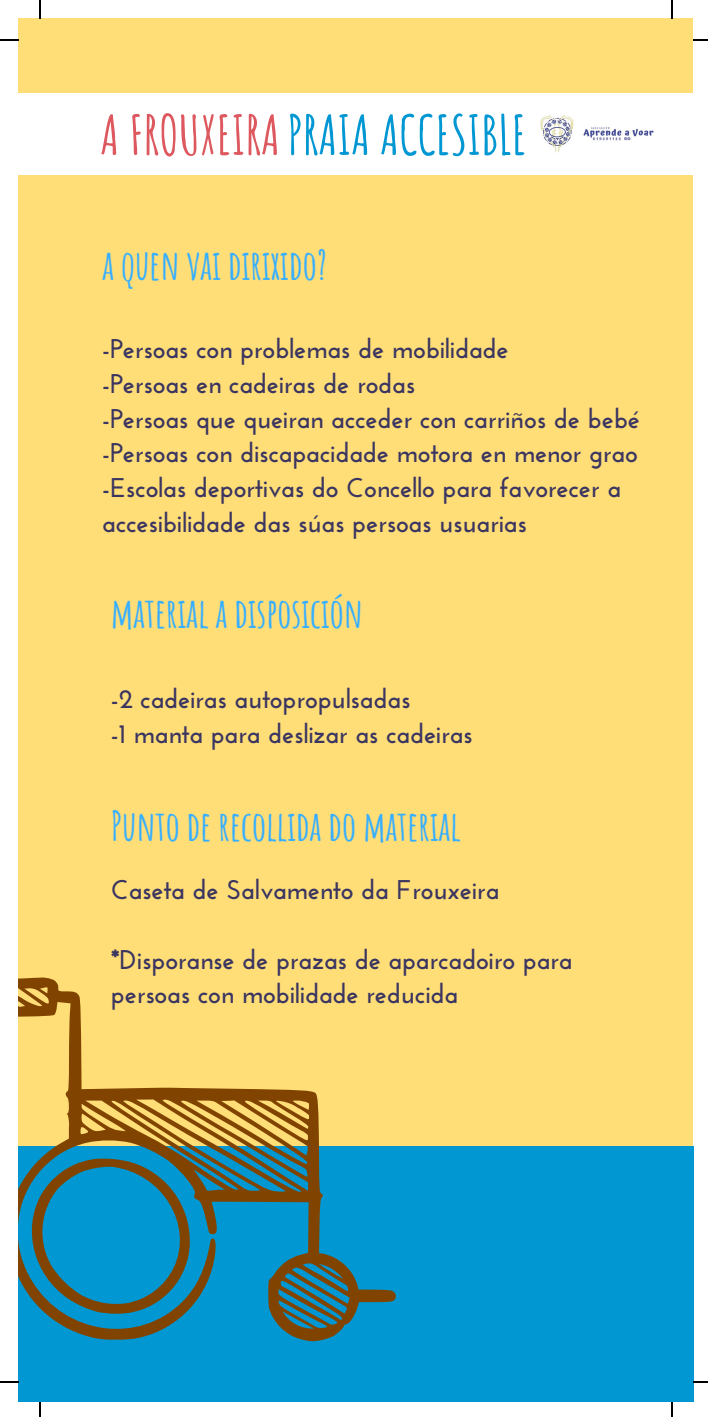
<style>
.page{position:relative;width:708px;height:1417px;background:#fff}
.page>*{position:absolute;margin:0;border:0;box-sizing:border-box;transform-origin:0 0}
.t1{font:700 54px "Amatic SC";color:#0197d2}
.t2{font:700 40.5px "Amatic SC";letter-spacing:-.01em;color:#37afff}
.t3{font:700 27px/34.6px "Josefin Sans";letter-spacing:-.01em;color:#3b3561}
.s1{color:#dd585f}
</style>
<div class="page">
<div style="left:19px;top:19px;width:674px;height:1382px;background:#ffde77"></div>
<div style="left:19px;top:1146px;width:674px;height:255px;background:#0197d2"></div>
<div style="left:19px;top:93px;width:674px;height:82px;background:#fff"></div>
<svg style="left:19px;top:977px;width:377px;height:365px"></svg>
<svg style="left:22px;top:1158px;width:172px;height:155px"></svg>
<img style="left:540px;top:114px;width:114px;height:38px">
<svg style="left:39px;top:0;width:2px;height:19px"></svg>
<svg style="left:0;top:39px;width:19px;height:2px"></svg>
<svg style="left:671px;top:0;width:2px;height:19px"></svg>
<svg style="left:693px;top:39px;width:15px;height:2px"></svg>
<svg style="left:39px;top:1401px;width:2px;height:15px"></svg>
<svg style="left:0;top:1381px;width:19px;height:2px"></svg>
<svg style="left:671px;top:1401px;width:2px;height:15px"></svg>
<svg style="left:693px;top:1381px;width:15px;height:2px"></svg>
<h1 class="t1" style="left:100px;top:100px;width:428px"><span class="s1">A FROUXEIRA</span>PRAIA ACCESIBLE</h1>
<h2 class="t2" style="left:102px;top:238px;width:227px">a quen vai dirixido?</h2>
<p class="t3" style="left:102px;top:334px;width:539px">-Persoas con problemas de mobilidade<br>-Persoas en cadeiras de rodas<br>-Persoas que queiran acceder con carriños de bebé -Persoas con discapacidade motora en menor grao -Escolas deportivas do Concello para favorecer a accesibilidade das súas persoas usuarias</p>
<h2 class="t2" style="left:111px;top:586px;width:254px">material a disposición</h2>
<p class="t3" style="left:111px;top:684px;width:363px">-2 cadeiras autopropulsadas<br>-1 manta para deslizar as cadeiras</p>
<h2 class="t2" style="left:111px;top:799px;width:352px">Punto de recollida do material</h2>
<p class="t3" style="left:111px;top:875px;width:390px">Caseta de Salvamento da Frouxeira</p>
<p class="t3" style="left:111px;top:944px;width:463px">*Disporanse de prazas de aparcadoiro para persoas con mobilidade reducida</p>
</div>
